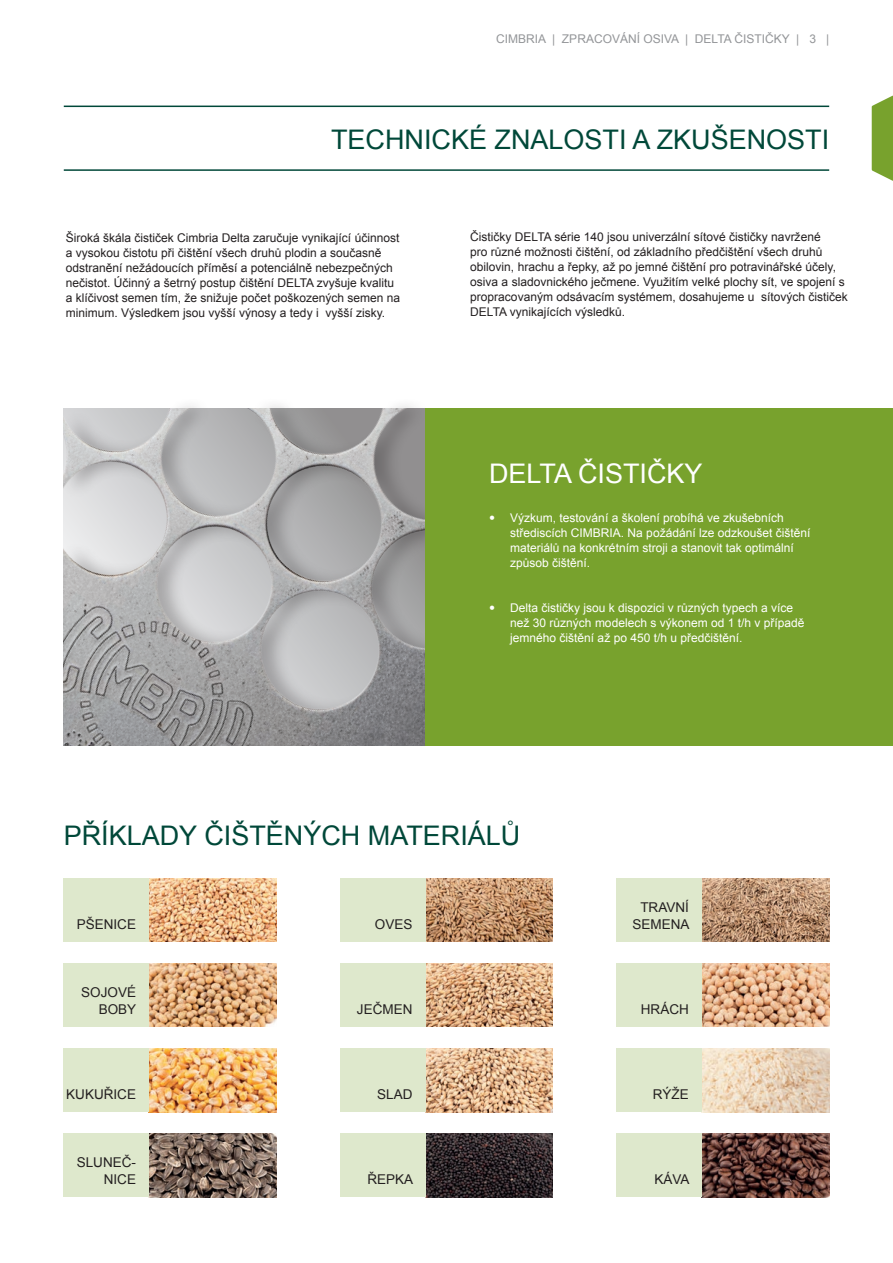
<style>
.page{position:relative;width:893px;height:1263px;background:#fff}
.page>*{position:absolute;margin:0;border:0;box-sizing:border-box;transform-origin:0 0}
.Arial_CB_Head_20_20{font:27px "Arial";color:#004839}
.Arial_CB_Head_20_20-2{font:27px "Arial";color:#fff}
.Arial_CB_Head_10_10{font:13.5px "Arial";color:#231f20}
.Arial_CB_Text_8_5_11{font:12px/15px "Arial";color:#231f20}
.Arial_CB_Text_8_5_11-2{font:12px/15px "Arial";color:#fff}
.CB_Text_8_5_11{font:12px "Arial";color:#939598}
.s1{font-family:"Helvetica Neue";font-weight:300}
</style>
<div class="page">
<hr style="left:64px;top:106px;width:765px;height:1px;background:#004839">
<svg style="left:872px;top:96px;width:21px;height:85px;background:#87ac45"></svg>
<hr style="left:64px;top:169px;width:765px;height:2px;background:#004839">
<div style="left:62px;top:397px;width:390px;height:367px;background:#231f20;opacity:.3"></div>
<img style="left:64px;top:408px;width:361px;height:338px">
<img style="left:425px;top:1133px;width:128px;height:64px">
<img style="left:425px;top:1048px;width:128px;height:64px">
<img style="left:425px;top:963px;width:128px;height:64px">
<img style="left:425px;top:878px;width:128px;height:64px">
<img style="left:149px;top:1133px;width:127px;height:64px">
<img style="left:149px;top:1048px;width:127px;height:64px">
<img style="left:149px;top:963px;width:127px;height:64px">
<img style="left:149px;top:878px;width:127px;height:64px">
<img style="left:702px;top:1133px;width:127px;height:64px">
<img style="left:702px;top:1048px;width:127px;height:64px">
<img style="left:702px;top:963px;width:127px;height:64px">
<img style="left:702px;top:878px;width:127px;height:64px">
<div style="left:425px;top:408px;width:468px;height:338px;background:#78a22d"></div>
<div style="left:38px;top:746px;width:855px;height:36px;background:#fff"></div>
<div style="left:340px;top:1133px;width:85px;height:64px;background:#dee8cc"></div>
<div style="left:340px;top:1048px;width:85px;height:64px;background:#dee8cc"></div>
<div style="left:340px;top:963px;width:85px;height:64px;background:#dee8cc"></div>
<div style="left:340px;top:878px;width:85px;height:64px;background:#dee8cc"></div>
<div style="left:64px;top:1133px;width:85px;height:64px;background:#dee8cc"></div>
<div style="left:64px;top:1048px;width:85px;height:64px;background:#dee8cc"></div>
<div style="left:64px;top:963px;width:85px;height:64px;background:#dee8cc"></div>
<div style="left:64px;top:878px;width:85px;height:64px;background:#dee8cc"></div>
<div style="left:617px;top:1133px;width:85px;height:64px;background:#dee8cc"></div>
<div style="left:617px;top:1048px;width:85px;height:64px;background:#dee8cc"></div>
<div style="left:617px;top:963px;width:85px;height:64px;background:#dee8cc"></div>
<div style="left:617px;top:878px;width:85px;height:64px;background:#dee8cc"></div>
<p class="CB_Text_8_5_11" style="left:496px;top:30px;width:335px">CIMBRIA | ZPRACOVÁNÍ OSIVA | DELTA ČISTIČKY | 3 |</p>
<p class="Arial_CB_Head_20_20" style="left:331px;top:122px;width:500px">TECHNICKÉ ZNALOSTI A ZKUŠENOSTI</p>
<p class="Arial_CB_Text_8_5_11" style="left:66px;top:230px;width:336px">Široká škála čističek Cimbria Delta zaručuje vynikající účinnost a vysokou čistotu při čištění všech druhů plodin a současně odstranění nežádoucích příměsí a potenciálně nebezpečných nečistot. Účinný a šetrný postup čištění DELTA zvyšuje kvalitu a klíčivost semen tím, že snižuje počet poškozených semen na minimum. Výsledkem jsou vyšší výnosy a tedy i vyšší zisky.</p>
<p class="Arial_CB_Text_8_5_11" style="left:470px;top:229px;width:379px">Čističky DELTA série 140 jsou univerzální sítové čističky navržené<br>pro různé možnosti čištění, od základního předčištění všech druhů obilovin, hrachu a řepky, až po jemné čištění pro potravinářské účely, osiva a sladovnického ječmene. Využitím velké plochy sít, ve spojení s propracovaným odsávacím systémem, dosahujeme u sítových čističek DELTA vynikajících výsledků.</p>
<p class="Arial_CB_Head_20_20-2" style="left:489px;top:456px;width:215px">DELTA ČISTIČKY</p>
<p class="Arial_CB_Text_8_5_11-2" style="left:510px;top:511px;width:302px;text-indent:-21px"><span class="s1">•</span> Výzkum, testování a školení probíhá ve zkušebních střediscích CIMBRIA. Na požádání lze odzkoušet čištění materiálů na konkrétním stroji a stanovit tak optimální způsob čištění.</p>
<p class="Arial_CB_Text_8_5_11-2" style="left:510px;top:601px;width:296px;text-indent:-21px"><span class="s1">•</span> Delta čističky jsou k dispozici v různých typech a více než 30 různých modelech s výkonem od 1 t/h v případě jemného čištění až po 450 t/h u předčištění.</p>
<p class="Arial_CB_Head_20_20" style="left:64px;top:818px;width:458px">PŘÍKLADY ČIŠTĚNÝCH MATERIÁLŮ</p>
<p class="Arial_CB_Head_10_10" style="left:77px;top:915px;width:61px">PŠENICE</p>
<p class="Arial_CB_Head_10_10" style="left:81px;top:983px;width:56px">SOJOVÉ</p>
<p class="Arial_CB_Head_10_10" style="left:99px;top:1001px;width:39px">BOBY</p>
<p class="Arial_CB_Head_10_10" style="left:66px;top:1086px;width:71px">KUKUŘICE</p>
<p class="Arial_CB_Head_10_10" style="left:77px;top:1153px;width:61px">SLUNEČ-</p>
<p class="Arial_CB_Head_10_10" style="left:104px;top:1171px;width:34px">NICE</p>
<p class="Arial_CB_Head_10_10" style="left:375px;top:915px;width:39px">OVES</p>
<p class="Arial_CB_Head_10_10" style="left:357px;top:1001px;width:57px">JEČMEN</p>
<p class="Arial_CB_Head_10_10" style="left:377px;top:1086px;width:37px">SLAD</p>
<p class="Arial_CB_Head_10_10" style="left:367px;top:1171px;width:47px">ŘEPKA</p>
<p class="Arial_CB_Head_10_10" style="left:640px;top:898px;width:50px">TRAVNÍ</p>
<p class="Arial_CB_Head_10_10" style="left:633px;top:915px;width:59px">SEMENA</p>
<p class="Arial_CB_Head_10_10" style="left:641px;top:1001px;width:49px">HRÁCH</p>
<p class="Arial_CB_Head_10_10" style="left:653px;top:1086px;width:38px">RÝŽE</p>
<p class="Arial_CB_Head_10_10" style="left:655px;top:1171px;width:37px">KÁVA</p>
</div>
